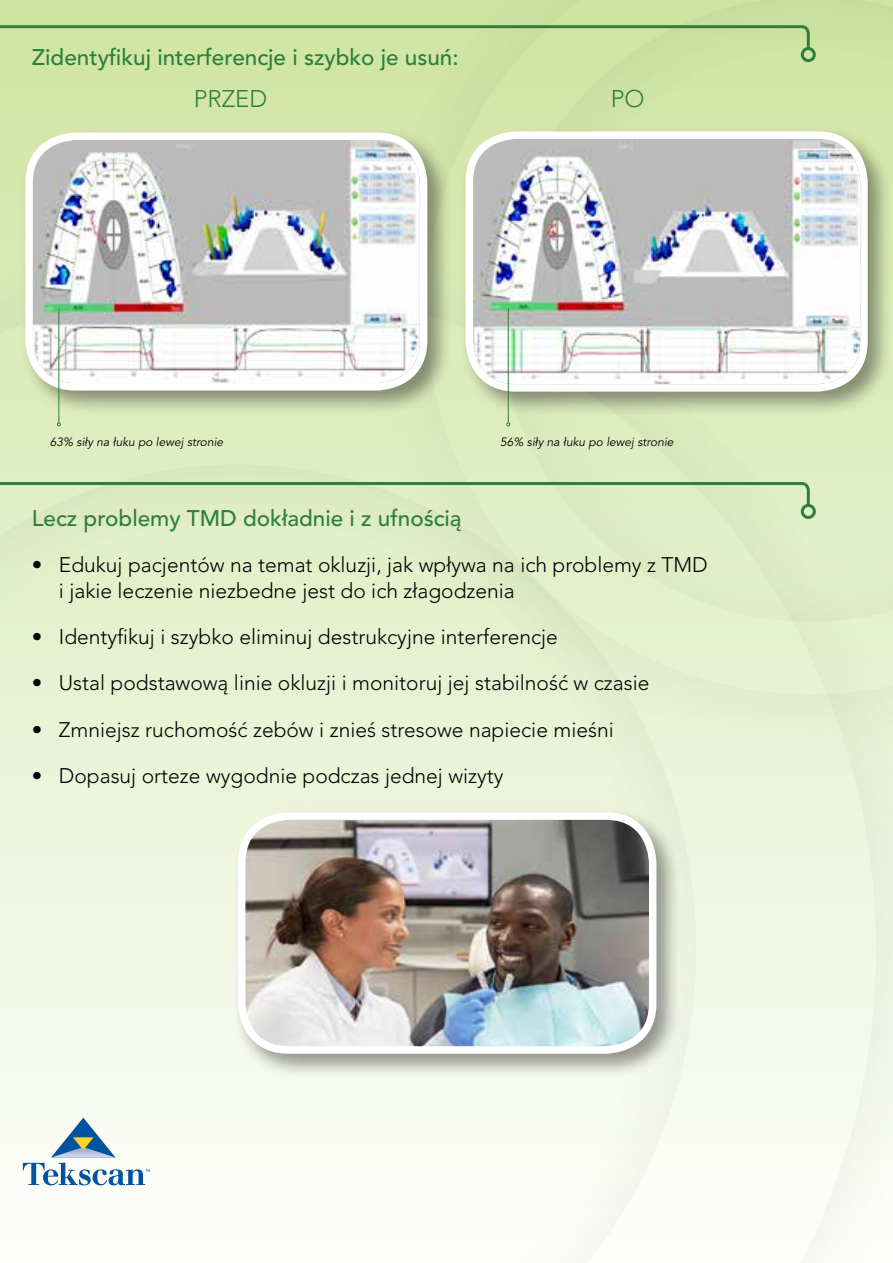
<style>
.page{position:relative;width:893px;height:1263px;background:#fff}
.page>*{position:absolute;margin:0;border:0;box-sizing:border-box;transform-origin:0 0}
.t1{font:300 24px "Avenir LT Std";color:#2d803b}
.t2{font:500 22.5px "Avenir LT Std";color:#2d803b}
.t3{font:300 21px/25.2px "Avenir LT Std";color:#000}
.t4{font:italic 12px "Avenir LT Std";color:#000}
</style>
<div class="page">
<div style="left:0;top:0;width:893px;height:1263px;background:linear-gradient(to bottom,#cee2a0,#fdfefc)"></div>
<svg style="left:0;top:480px;width:817px;height:40px;background:#d0e2b7"></svg>
<svg style="left:0;top:24px;width:817px;height:40px;background:#c2db9a"></svg>
<div style="left:20px;top:127px;width:432px;height:288px;background:#000;opacity:.4"></div>
<img style="left:33px;top:140px;width:387px;height:243px">
<div style="left:25px;top:133px;width:402px;height:257px;border:8px solid #fff;border-radius:46px"></div>
<div style="left:460px;top:126px;width:432px;height:290px;background:#000;opacity:.4"></div>
<img style="left:473px;top:139px;width:387px;height:245px">
<div style="left:466px;top:131px;width:402px;height:261px;border:8px solid #fff;border-radius:46px"></div>
<hr style="left:58px;top:308px;width:1px;height:115px;background:#2e803b">
<svg style="left:57px;top:422px;width:4px;height:4px"></svg>
<hr style="left:508px;top:308px;width:1px;height:115px;background:#2e803b">
<svg style="left:506px;top:422px;width:4px;height:4px"></svg>
<div style="left:232px;top:807px;width:449px;height:271px;background:#000;opacity:.4"></div>
<img style="left:242px;top:816px;width:411px;height:234px">
<div style="left:238px;top:812px;width:418px;height:242px;border:8px solid #fff;border-radius:47px"></div>
<svg style="left:23px;top:1118px;width:127px;height:67px"></svg>
<p class="t2" style="left:32px;top:44px;width:428px">Zidentyfikuj interferencje i szybko je usuń:</p>
<p class="t1" style="left:194px;top:84px;width:75px">PRZED</p>
<p class="t1" style="left:611px;top:84px;width:35px">PO</p>
<p class="t4" style="left:50px;top:435px;width:175px">63% siły na łuku po lewej stronie</p>
<p class="t4" style="left:500px;top:435px;width:175px">56% siły na łuku po lewej stronie</p>
<p class="t2" style="left:32px;top:505px;width:431px">Lecz problemy TMD dokładnie i z ufnością</p>
<p class="t3" style="left:59px;top:553px;width:650px;text-indent:-27px">• Edukuj pacjentów na temat okluzji, jak wpływa na ich problemy z TMD i jakie leczenie niezbędne jest do ich złagodzenia</p>
<p class="t3" style="left:32px;top:624px;width:528px">• Identyfikuj i szybko eliminuj destrukcyjne interferencje</p>
<p class="t3" style="left:32px;top:671px;width:619px">• Ustal podstawową linię okluzji i monitoruj jej stabilność w czasie</p>
<p class="t3" style="left:32px;top:717px;width:583px">• Zmniejsz ruchomość zębów i znieś stresowe napięcie mięśni</p>
<p class="t3" style="left:32px;top:764px;width:473px">• Dopasuj ortezę wygodnie podczas jednej wizyty</p>
</div>
